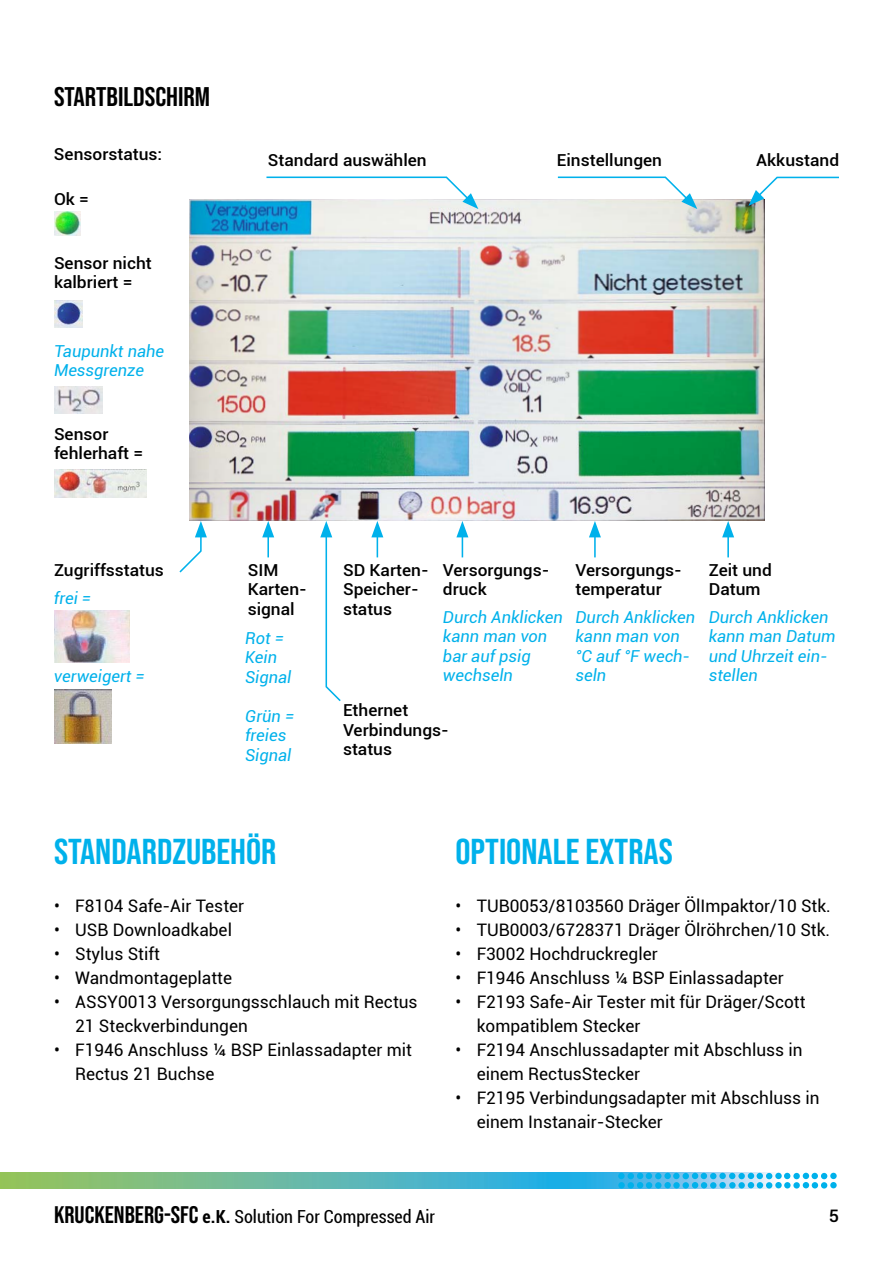
<style>
.page{position:relative;width:893px;height:1263px;background:#fff}
.page>*{position:absolute;margin:0;border:0;box-sizing:border-box;transform-origin:0 0}
.t1{font:36px "Bebas Neue";color:#00b1eb;scale:1.05 1}
.t2{font:27px "Bebas Neue";color:#000;scale:1.05 1}
.t3{font:condensed 18px "Roboto";color:#000}
.t4{font:17.25px/24px "Roboto";color:#000}
.t5{font:500 17.25px "Roboto";color:#000;scale:1.05 1}
.t6{font:500 16.5px/19.5px "Roboto";color:#000;scale:1.05 1}
.t7{font:italic 16.5px/19.5px "Roboto";color:#00b1eb}
.s1{font-family:"Bebas Neue";font-stretch:normal;font-size:24px}
.s2{font-weight:700}
</style>
<div class="page">
<img style="left:0;top:1173px;width:836px;height:15px">
<div style="left:830px;top:1173px;width:7px;height:6px;background:#00b1eb;border-radius:50%"></div>
<div style="left:830px;top:1182px;width:7px;height:6px;background:#00b1eb;border-radius:50%"></div>
<svg style="left:784px;top:1173px;width:6px;height:6px"></svg>
<div style="left:784px;top:1182px;width:7px;height:6px;background:#00b1eb;border-radius:50%"></div>
<div style="left:793px;top:1173px;width:7px;height:6px;background:#00b1eb;border-radius:50%"></div>
<svg style="left:803px;top:1173px;width:24px;height:15px"></svg>
<div style="left:793px;top:1182px;width:7px;height:6px;background:#00b1eb;border-radius:50%"></div>
<div style="left:719px;top:1173px;width:7px;height:6px;background:#00b1eb;border-radius:50%"></div>
<div style="left:719px;top:1182px;width:7px;height:6px;background:#00b1eb;border-radius:50%"></div>
<div style="left:673px;top:1173px;width:7px;height:6px;background:#00b1eb;border-radius:50%"></div>
<div style="left:673px;top:1182px;width:7px;height:6px;background:#00b1eb;border-radius:50%"></div>
<svg style="left:683px;top:1173px;width:33px;height:15px"></svg>
<div style="left:775px;top:1173px;width:7px;height:6px;background:#00b1eb;border-radius:50%"></div>
<div style="left:775px;top:1182px;width:7px;height:6px;background:#00b1eb;border-radius:50%"></div>
<svg style="left:729px;top:1173px;width:6px;height:6px"></svg>
<div style="left:729px;top:1182px;width:7px;height:6px;background:#00b1eb;border-radius:50%"></div>
<div style="left:738px;top:1173px;width:7px;height:6px;background:#00b1eb;border-radius:50%"></div>
<svg style="left:748px;top:1173px;width:24px;height:15px"></svg>
<div style="left:738px;top:1182px;width:7px;height:6px;background:#00b1eb;border-radius:50%"></div>
<div style="left:664px;top:1173px;width:7px;height:6px;background:#00b1eb;border-radius:50%"></div>
<div style="left:664px;top:1182px;width:7px;height:6px;background:#00b1eb;border-radius:50%"></div>
<div style="left:618px;top:1173px;width:7px;height:6px;background:#00b1eb;border-radius:50%"></div>
<div style="left:618px;top:1182px;width:7px;height:6px;background:#00b1eb;border-radius:50%"></div>
<svg style="left:628px;top:1173px;width:33px;height:15px"></svg>
<img style="left:189px;top:200px;width:576px;height:321px">
<svg style="left:265px;top:176px;width:213px;height:33px"></svg>
<svg style="left:556px;top:176px;width:141px;height:33px"></svg>
<svg style="left:748px;top:176px;width:91px;height:30px"></svg>
<img style="left:54px;top:469px;width:93px;height:29px">
<img style="left:54px;top:212px;width:26px;height:23px">
<img style="left:54px;top:301px;width:28px;height:27px">
<img style="left:54px;top:386px;width:48px;height:28px">
<img style="left:54px;top:611px;width:76px;height:51px">
<img style="left:54px;top:690px;width:58px;height:53px">
<svg style="left:371px;top:521px;width:12px;height:36px"></svg>
<hr style="left:267px;top:531px;width:2px;height:26px;background:#00b1eb">
<svg style="left:262px;top:521px;width:12px;height:16px"></svg>
<svg style="left:179px;top:521px;width:28px;height:52px"></svg>
<svg style="left:320px;top:521px;width:21px;height:181px"></svg>
<svg style="left:456px;top:521px;width:12px;height:36px"></svg>
<hr style="left:594px;top:531px;width:2px;height:26px;background:#00b1eb">
<svg style="left:589px;top:521px;width:12px;height:16px"></svg>
<hr style="left:727px;top:531px;width:2px;height:26px;background:#00b1eb">
<svg style="left:722px;top:521px;width:12px;height:16px"></svg>
<h2 class="t2" style="left:54px;top:81px;width:150px">STARTBILDSCHIRM</h2>
<p class="t6" style="left:54px;top:144px;width:105px">Sensorstatus:</p>
<p class="t6" style="left:54px;top:188px;width:35px">Ok =</p>
<p class="t6" style="left:54px;top:252px;width:95px">Sensor nicht kalbriert =</p>
<p class="t7" style="left:54px;top:340px;width:112px">Taupunkt nahe<br>Messgrenze</p>
<p class="t6" style="left:54px;top:424px;width:87px">Sensor fehlerhaft =</p>
<p class="t6" style="left:268px;top:150px;width:153px">Standard auswählen</p>
<p class="t6" style="left:557px;top:150px;width:102px">Einstellungen</p>
<p class="t6" style="left:756px;top:150px;width:80px">Akkustand</p>
<p class="t6" style="left:54px;top:560px;width:106px">Zugriffsstatus</p>
<p class="t7" style="left:54px;top:587px;width:39px">frei =</p>
<p class="t7" style="left:54px;top:665px;width:92px">verweigert =</p>
<p class="t6" style="left:248px;top:560px;width:55px">SIM<br>Karten‑ signal</p>
<p class="t7" style="left:245px;top:628px;width:48px">Rot =<br>Kein<br>Signal</p>
<p class="t7" style="left:245px;top:706px;width:51px">Grün = freies<br>Signal</p>
<p class="t6" style="left:343px;top:560px;width:83px">SD Karten-<br>Speicher&shy;status</p>
<p class="t6" style="left:443px;top:560px;width:103px">Versorgungs&shy;druck</p>
<p class="t6" style="left:575px;top:560px;width:103px">Versorgungs&shy;temperatur</p>
<p class="t6" style="left:709px;top:560px;width:62px">Zeit und<br>Datum</p>
<p class="t7" style="left:443px;top:606px;width:121px">Durch Anklicken kann man von bar auf psig wechseln</p>
<p class="t7" style="left:575px;top:606px;width:121px">Durch Anklicken kann man von °C auf °F wech&shy;seln</p>
<p class="t7" style="left:709px;top:606px;width:128px">Durch Anklicken kann man Datum und Uhrzeit ein&shy;stellen</p>
<p class="t6" style="left:343px;top:700px;width:102px">Ethernet<br>Verbindungs&shy;status</p>
<h1 class="t1" style="left:54px;top:831px;width:213px">STANDARDZUBEHÖR</h1>
<p class="t4" style="left:54px;top:893px;width:192px">• F8104 Safe-Air Tester</p>
<p class="t4" style="left:54px;top:917px;width:180px">• USB Downloadkabel</p>
<p class="t4" style="left:54px;top:941px;width:107px">• Stylus Stift</p>
<p class="t4" style="left:54px;top:965px;width:180px">• Wandmontageplatte</p>
<p class="t4" style="left:75px;top:989px;width:344px;text-indent:-21px">• ASSY0013 Versorgungsschlauch mit Rectus<br>21 Steckverbindungen</p>
<p class="t4" style="left:75px;top:1037px;width:338px;text-indent:-21px">• F1946 Anschluss ¼ BSP Einlassadapter mit<br>Rectus 21 Buchse</p>
<h1 class="t1" style="left:455px;top:831px;width:208px">OPTIONALE EXTRAS</h1>
<p class="t4" style="left:455px;top:893px;width:377px">• TUB0053/8103560 Dräger ÖlImpaktor/10 Stk.</p>
<p class="t4" style="left:455px;top:917px;width:376px">• TUB0003/6728371 Dräger Ölröhrchen/10 Stk.</p>
<p class="t4" style="left:455px;top:941px;width:204px">• F3002 Hochdruckregler</p>
<p class="t4" style="left:455px;top:965px;width:330px">• F1946 Anschluss ¼ BSP Einlassadapter</p>
<p class="t4" style="left:477px;top:989px;width:330px;text-indent:-21px">• F2193 Safe-Air Tester mit für Dräger/Scott kompatiblem Stecker</p>
<p class="t4" style="left:477px;top:1037px;width:327px;text-indent:-21px">• F2194 Anschlussadapter mit Abschluss in einem RectusStecker</p>
<p class="t4" style="left:477px;top:1085px;width:344px;text-indent:-21px">• F2195 Verbindungsadapter mit Abschluss in einem Instanair-Stecker</p>
<p class="t3" style="left:54px;top:1204px;width:383px"><span class="s1">KRUCKENBERG-SFC</span> <span class="s2">e.K.</span> Solution For Compressed Air</p>
<p class="t5" style="left:829px;top:1204px;width:11px">5</p>
</div>
